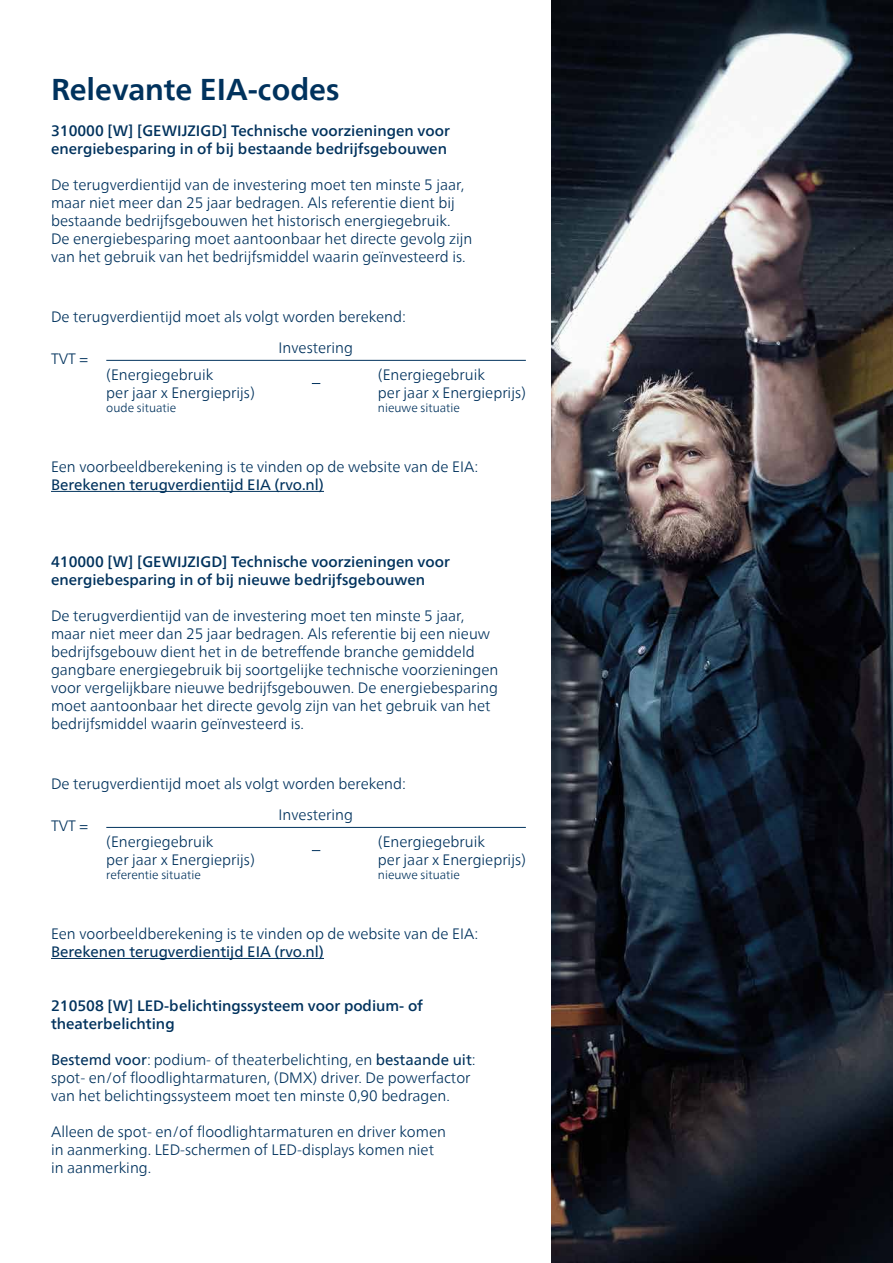
<style>
.page{position:relative;width:893px;height:1263px;background:#fff}
.page>*{position:absolute;margin:0;border:0;box-sizing:border-box;transform-origin:0 0}
.t1{font:700 30px "Neue Frutiger World";color:#00325d}
.t2{font:300 15px/18px "Neue Frutiger World";color:#00325d}
.t3{font:500 15px/18px "Neue Frutiger World";color:#00325d}
.t4{font:15px "Neue Frutiger World";color:#00325d}
.t5{font:300 12px "Neue Frutiger World";color:#00325d}
.s1{font-weight:400}
</style>
<div class="page">
<hr style="left:51px;top:491px;width:273px;height:1px;background:#00325d">
<hr style="left:51px;top:958px;width:273px;height:1px;background:#00325d">
<hr style="left:106px;top:360px;width:420px;height:1px;background:#00325d">
<hr style="left:106px;top:827px;width:420px;height:1px;background:#00325d">
<img style="left:551px;top:0;width:342px;height:1263px">
<h1 class="t1" style="left:51px;top:63px;width:290px">Relevante EIA-codes</h1>
<p class="t3" style="left:51px;top:122px;width:400px">310000 [W] [GEWIJZIGD] Technische voorzieningen voor energiebesparing in of bij bestaande bedrijfsgebouwen</p>
<p class="t2" style="left:51px;top:176px;width:423px">De terugverdientijd van de investering moet ten minste 5 jaar, maar niet meer dan 25 jaar bedragen. Als referentie dient bij bestaande bedrijfsgebouwen het historisch energiegebruik.<br>De energiebesparing moet aantoonbaar het directe gevolg zijn van het gebruik van het bedrijfsmiddel waarin geïnvesteerd is.</p>
<p class="t2" style="left:51px;top:308px;width:356px">De terugverdientijd moet als volgt worden berekend:</p>
<p class="t2" style="left:51px;top:350px;width:39px">TVT =</p>
<p class="t2" style="left:106px;top:365px;width:150px">(Energiegebruik<br>per jaar x Energieprijs)</p>
<p class="t5" style="left:106px;top:398px;width:72px">oude situatie</p>
<p class="t2" style="left:279px;top:338px;width:76px">Investering</p>
<p class="t2" style="left:378px;top:365px;width:149px">(Energiegebruik<br>per jaar x Energieprijs)</p>
<p class="t5" style="left:378px;top:398px;width:84px">nieuwe situatie</p>
<p class="t2" style="left:51px;top:458px;width:429px">Een voorbeeldberekening is te vinden op de website van de EIA:</p>
<p class="t4" style="left:51px;top:473px;width:274px">Berekenen terugverdientijd EIA (rvo.nl)</p>
<p class="t3" style="left:51px;top:553px;width:400px">410000 [W] [GEWIJZIGD] Technische voorzieningen voor energiebesparing in of bij nieuwe bedrijfsgebouwen</p>
<p class="t2" style="left:51px;top:607px;width:449px">De terugverdientijd van de investering moet ten minste 5 jaar, maar niet meer dan 25 jaar bedragen. Als referentie bij een nieuw bedrijfsgebouw dient het in de betreffende branche gemiddeld gangbare energiegebruik bij soortgelijke technische voorzieningen voor vergelijkbare nieuwe bedrijfsgebouwen. De energiebesparing moet aantoonbaar het directe gevolg zijn van het gebruik van het bedrijfsmiddel waarin geïnvesteerd is.</p>
<p class="t2" style="left:51px;top:775px;width:356px">De terugverdientijd moet als volgt worden berekend:</p>
<p class="t2" style="left:51px;top:817px;width:39px">TVT =</p>
<p class="t2" style="left:106px;top:832px;width:150px">(Energiegebruik<br>per jaar x Energieprijs)</p>
<p class="t5" style="left:106px;top:865px;width:96px">referentie situatie</p>
<p class="t2" style="left:279px;top:806px;width:76px">Investering</p>
<p class="t2" style="left:378px;top:832px;width:149px">(Energiegebruik<br>per jaar x Energieprijs)</p>
<p class="t5" style="left:378px;top:865px;width:84px">nieuwe situatie</p>
<p class="t2" style="left:51px;top:925px;width:429px">Een voorbeeldberekening is te vinden op de website van de EIA:</p>
<p class="t4" style="left:51px;top:940px;width:274px">Berekenen terugverdientijd EIA (rvo.nl)</p>
<p class="t3" style="left:51px;top:997px;width:374px">210508 [W] LED-belichtingssysteem voor podium- of theaterbelichting</p>
<p class="t2" style="left:51px;top:1051px;width:426px"><span class="s1">Bestemd voor</span>: podium- of theaterbelichting, en <span class="s1">bestaande uit</span>: spot- en/of floodlightarmaturen, (DMX) driver. De powerfactor van het belichtingssysteem moet ten minste 0,90 bedragen.</p>
<p class="t2" style="left:51px;top:1123px;width:397px">Alleen de spot- en/of floodlightarmaturen en driver komen in aanmerking. LED-schermen of LED-displays komen niet in aanmerking.</p>
</div>
